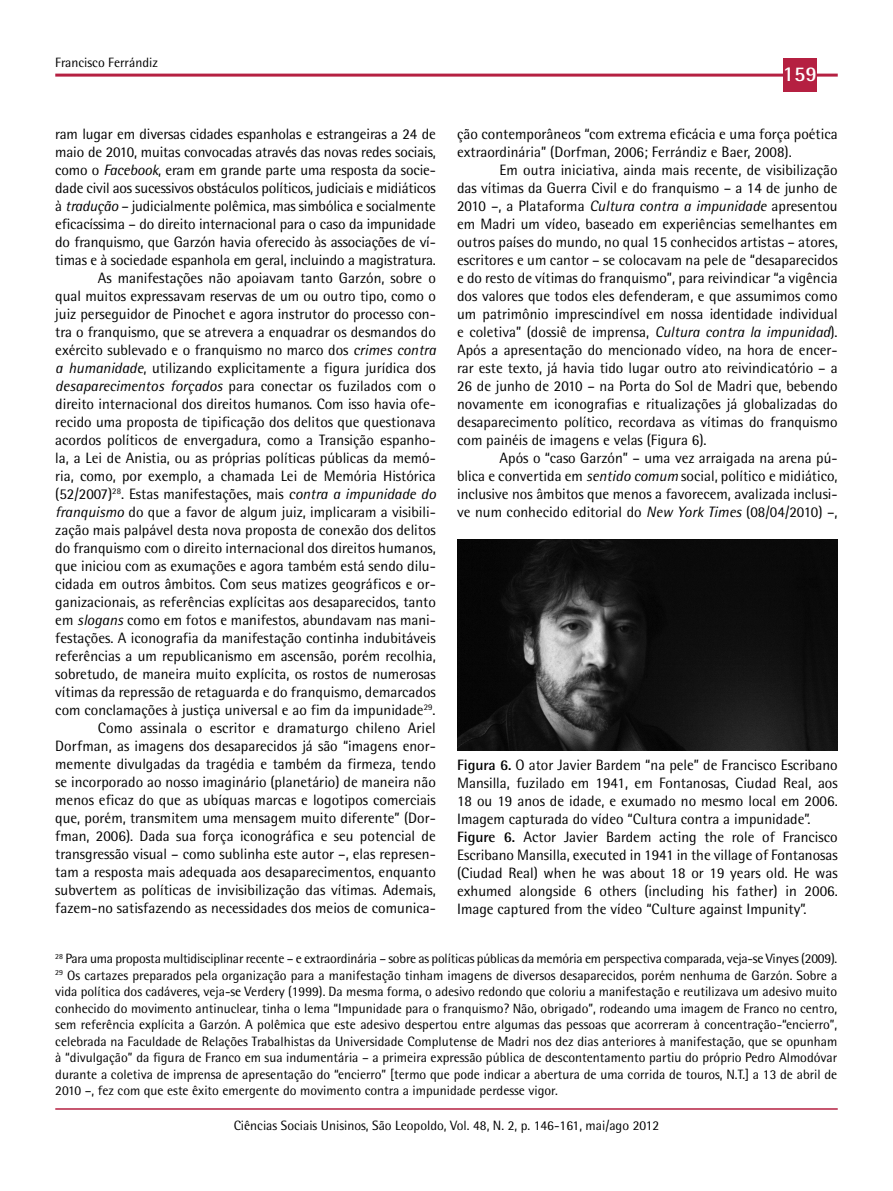
<style>
.page{position:relative;width:893px;height:1191px;background:#fff}
.page>*{position:absolute;margin:0;border:0;box-sizing:border-box;transform-origin:0 0}
.t1{font:700 21px "Rotis Semi Sans";color:#fff}
.t2{font:15px/18px "Rotis Semi Sans";color:#000}
.t3{font:13.5px/16.5px "Rotis Semi Sans";color:#000;text-align:justify}
.s1{font-style:italic}
.s2{font-weight:700}
</style>
<div class="page">
<hr style="left:55px;top:1108px;width:783px;height:1px;background:#b52041">
<hr style="left:55px;top:74px;width:783px;height:3px;background:#b52041">
<div style="left:783px;top:59px;width:33px;height:33px;background:#b52041"></div>
<img style="left:457px;top:540px;width:381px;height:210px">
<p class="t3" style="left:55px;top:55px;width:104px">Francisco Ferrándiz</p>
<h1 class="t1" style="left:783px;top:66px;width:35px">159</h1>
<p class="t2" style="left:55px;top:126px;width:382px;text-align:right">ram lugar em diversas cidades espanholas e estrangeiras a 24 de maio de 2010, muitas convocadas através das novas redes sociais, como o <span class="s1">Facebook</span>, eram em grande parte uma resposta da socie&shy;dade civil aos sucessivos obstáculos políticos, judiciais e midiáticos à <span class="s1">tradução</span> – judicialmente polêmica, mas simbólica e socialmente eficacíssima – do direito internacional para o caso da impunidade do franquismo, que Garzón havia oferecido às associações de ví&shy;timas e à sociedade espanhola em geral, incluindo a magistratura.<br>As manifestações não apoiavam tanto Garzón, sobre o<br>qual muitos expressavam reservas de um ou outro tipo, como o juiz perseguidor de Pinochet e agora instrutor do processo con&shy;tra o franquismo, que se atrevera a enquadrar os desmandos do exército sublevado e o franquismo no marco dos <span class="s1">crimes contra a humanidade</span>, utilizando explicitamente a figura jurídica dos <span class="s1">desaparecimentos forçados</span> para conectar os fuzilados com o direito internacional dos direitos humanos. Com isso havia ofe&shy;recido uma proposta de tipificação dos delitos que questionava acordos políticos de envergadura, como a Transição espanho&shy;la, a Lei de Anistia, ou as próprias políticas públicas da memó&shy;ria, como, por exemplo, a chamada Lei de Memória Histórica (52/2007)<sup>28</sup>. Estas manifestações, mais <span class="s1">contra a impunidade do franquismo</span> do que a favor de algum juiz, implicaram a visibili&shy;zação mais palpável desta nova proposta de conexão dos delitos do franquismo com o direito internacional dos direitos humanos, que iniciou com as exumações e agora também está sendo dilu&shy;cidada em outros âmbitos. Com seus matizes geográficos e or&shy;ganizacionais, as referências explícitas aos desaparecidos, tanto em <span class="s1">slogans</span> como em fotos e manifestos, abundavam nas mani&shy;festações. A iconografia da manifestação continha indubitáveis referências a um republicanismo em ascensão, porém recolhia, sobretudo, de maneira muito explícita, os rostos de numerosas vítimas da repressão de retaguarda e do franquismo, demarcados com conclamações à justiça universal e ao fim da impunidade<sup>29</sup>.<br>Como assinala o escritor e dramaturgo chileno Ariel Dorfman, as imagens dos desaparecidos já são “imagens enor&shy;memente divulgadas da tragédia e também da firmeza, tendo se incorporado ao nosso imaginário (planetário) de maneira não menos eficaz do que as ubíquas marcas e logotipos comerciais que, porém, transmitem uma mensagem muito diferente” (Dor&shy;fman, 2006). Dada sua força iconográfica e seu potencial de transgressão visual – como sublinha este autor –, elas represen&shy;tam a resposta mais adequada aos desaparecimentos, enquanto subvertem as políticas de invisibilização das vítimas. Ademais, fazem-no satisfazendo as necessidades dos meios de comunica-</p>
<p class="t2" style="left:457px;top:126px;width:382px">ção contemporâneos “com extrema eficácia e uma força poética extraordinária” (Dorfman, 2006; Ferrándiz e Baer, 2008).</p>
<p class="t2" style="left:457px;top:162px;width:382px;text-align:justify;text-indent:43px">Em outra iniciativa, ainda mais recente, de visibilização das vítimas da Guerra Civil e do franquismo – a 14 de junho de 2010 –, a Plataforma <span class="s1">Cultura contra a impunidade</span> apresentou em Madri um vídeo, baseado em experiências semelhantes em outros países do mundo, no qual 15 conhecidos artistas – atores, escritores e um cantor – se colocavam na pele de “desaparecidos e do resto de vítimas do franquismo”, para reivindicar “a vigência dos valores que todos eles defenderam, e que assumimos como um patrimônio imprescindível em nossa identidade individual e coletiva” (dossiê de imprensa, <span class="s1">Cultura contra la impunidad</span>).<br>Após a apresentação do mencionado vídeo, na hora de encer&shy;rar este texto, já havia tido lugar outro ato reivindicatório – a 26 de junho de 2010 – na Porta do Sol de Madri que, bebendo novamente em iconografias e ritualizações já globalizadas do desaparecimento político, recordava as vítimas do franquismo com painéis de imagens e velas (Figura 6).</p>
<p class="t2" style="left:457px;top:450px;width:382px;text-align:justify;text-indent:43px">Após o “caso Garzón” – uma vez arraigada na arena pú&shy;blica e convertida em <span class="s1">sentido comum</span> social, político e midiático, inclusive nos âmbitos que menos a favorecem, avalizada inclusi&shy;ve num conhecido editorial do <span class="s1">New York Times</span> (08/04/2010) –,</p>
<p class="t2" style="left:457px;top:757px;width:382px"><span class="s2">Figura 6.</span> O ator Javier Bardem “na pele” de Francisco Escribano Mansilla, fuzilado em 1941, em Fontanosas, Ciudad Real, aos 18 ou 19 anos de idade, e exumado no mesmo local em 2006.<br>Imagem capturada do vídeo “Cultura contra a impunidade”.<br><span class="s2">Figure 6.</span> Actor Javier Bardem acting the role of Francisco Escribano Mansilla, executed in 1941 in the village of Fontanosas (Ciudad Real) when he was about 18 or 19 years old. He was exhumed alongside 6 others (including his father) in 2006.<br>Image captured from the vídeo “Culture against Impunity”.</p>
<p class="t3" style="left:55px;top:951px;width:784px"><sup>28</sup> Para uma proposta multidisciplinar recente – e extraordinária – sobre as políticas públicas da memória em perspectiva comparada, veja-se Vinyes (2009).<br><sup>29</sup> Os cartazes preparados pela organização para a manifestação tinham imagens de diversos desaparecidos, porém nenhuma de Garzón. Sobre a vida política dos cadáveres, veja-se Verdery (1999). Da mesma forma, o adesivo redondo que coloriu a manifestação e reutilizava um adesivo muito conhecido do movimento antinuclear, tinha o lema “Impunidade para o franquismo? Não, obrigado”, rodeando uma imagem de Franco no centro, sem referência explícita a Garzón. A polêmica que este adesivo despertou entre algumas das pessoas que acorreram à concentração-“encierro”, celebrada na Faculdade de Relações Trabalhistas da Universidade Complutense de Madri nos dez dias anteriores à manifestação, que se opunham à “divulgação” da figura de Franco em sua indumentária – a primeira expressão pública de descontentamento partiu do próprio Pedro Almodóvar durante a coletiva de imprensa de apresentação do “encierro” [termo que pode indicar a abertura de uma corrida de touros, N.T.] a 13 de abril de 2010 –, fez com que este êxito emergente do movimento contra a impunidade perdesse vigor.</p>
<p class="t3" style="left:234px;top:1118px;width:427px">Ciências Sociais Unisinos, São Leopoldo, Vol. 48, N. 2, p. 146-161, mai/ago 2012</p>
</div>
